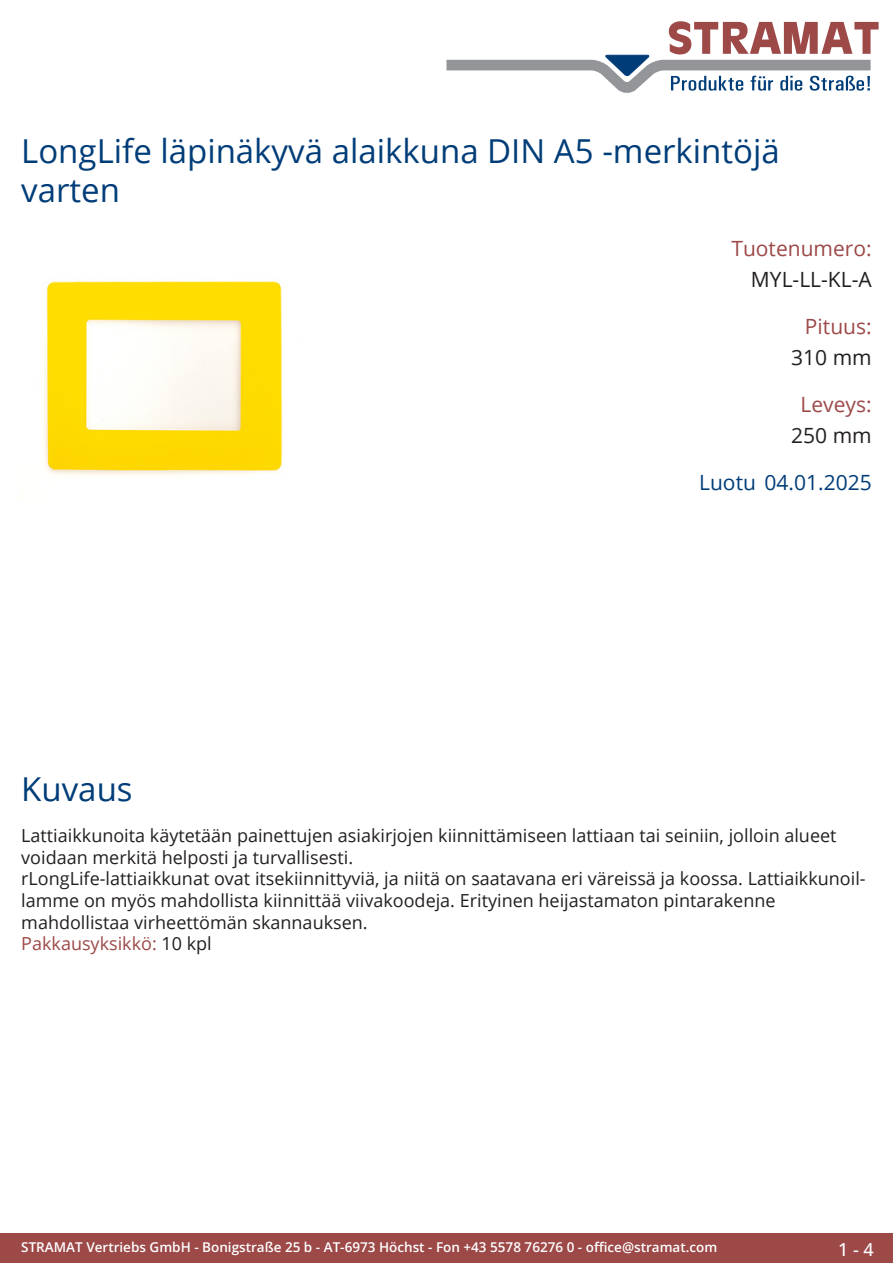
<style>
.page{position:relative;width:893px;height:1263px;background:#fff}
.page>*{position:absolute;margin:0;border:0;box-sizing:border-box;transform-origin:0 0}
.Produkttitel{font:33px/39.6px "Open Sans";color:#003d78}
.TechDaten_Überschrif{font:21px "Open Sans";color:#9c4948}
.TechDaten_Inhalt{font:21px "Open Sans";color:#231f20}
.Erstellungsdatum{font:21px "Open Sans";color:#003d78}
.Beschreibung_Text{font:18px/21.6px "Open Sans";color:#231f20}
.t1{font:500 18px "Open Sans";color:#fff}
.t2{font:600 13.5px "Open Sans";color:#fff}
.s1{color:#9c4948}
</style>
<div class="page">
<div style="left:0;top:1233px;width:893px;height:30px;background:#9c4948"></div>
<svg style="left:446px;top:21px;width:433px;height:72px"></svg>
<img style="left:43px;top:281px;width:240px;height:195px">
<p class="Produkttitel" style="left:21px;top:130px;width:760px">LongLife läpinäkyvä alaikkuna DIN A5 -merkintöjä varten</p>
<p class="TechDaten_Überschrif" style="left:731px;top:234px;width:142px">Tuotenumero:</p>
<p class="TechDaten_Inhalt" style="left:751px;top:265px;width:122px">MYL-LL-KL-A</p>
<p class="TechDaten_Überschrif" style="left:805px;top:312px;width:68px">Pituus:</p>
<p class="TechDaten_Inhalt" style="left:791px;top:343px;width:82px">310 mm</p>
<p class="TechDaten_Überschrif" style="left:800px;top:390px;width:73px">Leveys:</p>
<p class="TechDaten_Inhalt" style="left:791px;top:421px;width:82px">250 mm</p>
<p class="Erstellungsdatum" style="left:699px;top:468px;width:174px">Luotu 04.01.2025</p>
<p class="Produkttitel" style="left:21px;top:768px;width:113px">Kuvaus</p>
<p class="Beschreibung_Text" style="left:21px;top:824px;width:844px">Lattiaikkunoita käytetään painettujen asiakirjojen kiinnittämiseen lattiaan tai seiniin, jolloin alueet voidaan merkitä helposti ja turvallisesti.<br>rLongLife-lattiaikkunat ovat itsekiinnittyviä, ja niitä on saatavana eri väreissä ja koossa. Lattiaikkunoil&shy;lamme on myös mahdollista kiinnittää viivakoodeja. Erityinen heijastamaton pintarakenne mahdollistaa virheettömän skannauksen.<br><span class="s1">Pakkausyksikkö:</span> 10 kpl</p>
<p class="t2" style="left:21px;top:1238px;width:698px">STRAMAT Vertriebs GmbH - Bonigstraße 25 b - AT-6973 Höchst - Fon +43 5578 76276 0 - office@stramat.com</p>
<p class="t1" style="left:838px;top:1237px;width:37px">1 - 4</p>
</div>
